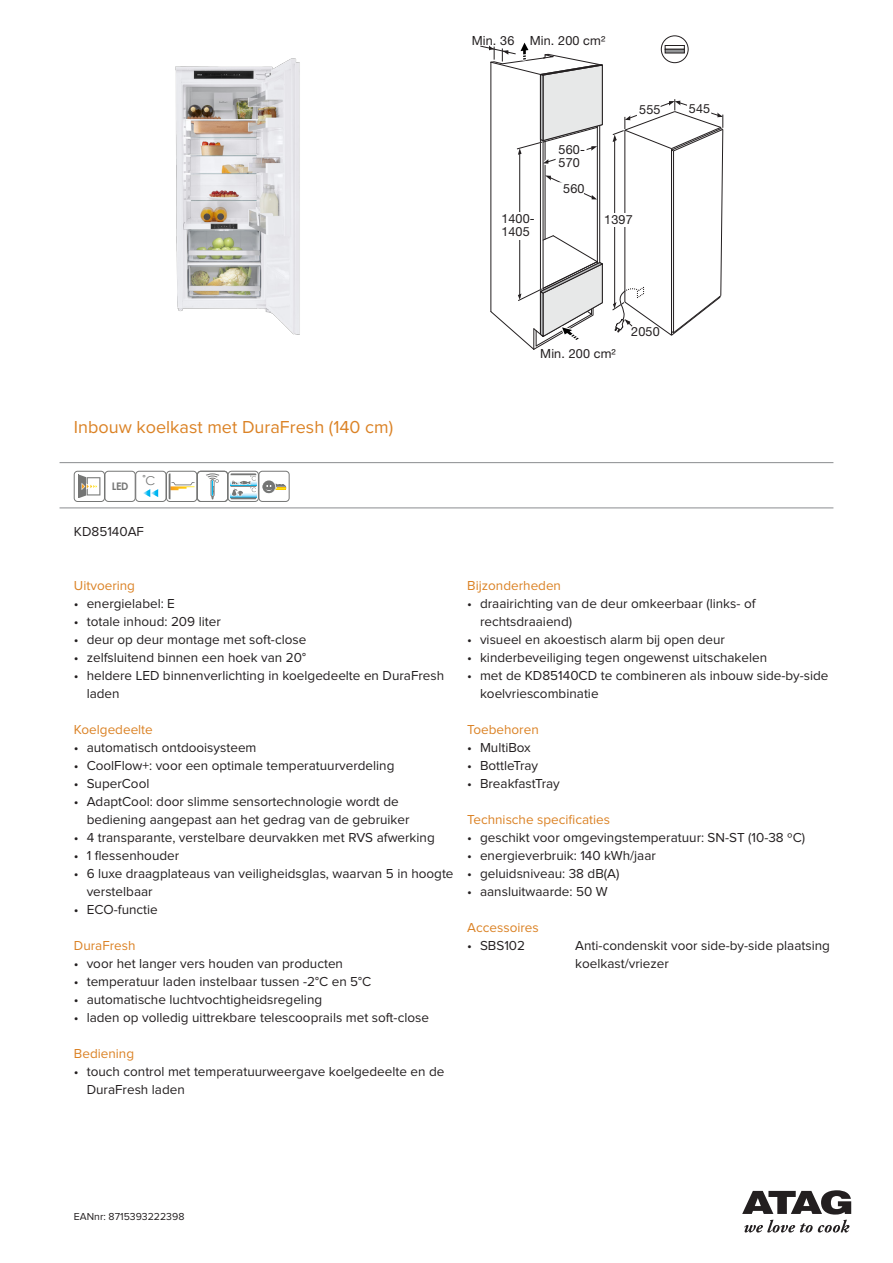
<style>
.page{position:relative;width:893px;height:1263px;background:#fff}
.page>*{position:absolute;margin:0;border:0;box-sizing:border-box;transform-origin:0 0}
.Productnaam{font:18px "Proxima Nova";color:#db8225}
.type_overzicht{font:13.5px/18px "Proxima Nova";color:#231f20}
.producttekst_tussenk{font:13.5px "Proxima Nova";color:#db8225}
.t1{font:12.6px/12.6px "Helvetica Neue LT Std";letter-spacing:.01em;color:#231f20}
.t2{font:12.15px "Century Gothic";color:#757675}
.EANnr{font:10.5px "Proxima Nova";color:#231f20}
.t3{font:700 10.5px "Century Gothic";color:#757675}
</style>
<div class="page">
<hr style="left:60px;top:462px;width:773px;height:1px;background:#8a8c8f">
<hr style="left:60px;top:508px;width:773px;height:1px;background:#8a8c8f">
<svg style="left:744px;top:1220px;width:105px;height:12px"></svg>
<svg style="left:742px;top:1190px;width:109px;height:24px"></svg>
<img style="left:175px;top:58px;width:125px;height:277px">
<div style="left:74px;top:471px;width:31px;height:31px;border:1px solid #757675;border-radius:3px"></div>
<svg style="left:78px;top:475px;width:22px;height:23px"></svg>
<div style="left:105px;top:471px;width:30px;height:31px;border:1px solid #757675;border-radius:3px"></div>
<div style="left:135px;top:471px;width:31px;height:31px;border:1px solid #757675;border-radius:3px"></div>
<svg style="left:143px;top:489px;width:15px;height:8px"></svg>
<div style="left:166px;top:471px;width:31px;height:31px;border:1px solid #757675;border-radius:3px"></div>
<svg style="left:169px;top:473px;width:26px;height:26px"></svg>
<div style="left:197px;top:471px;width:31px;height:31px;border:1px solid #757675;border-radius:3px"></div>
<svg style="left:206px;top:473px;width:14px;height:27px"></svg>
<div style="left:228px;top:471px;width:31px;height:31px;border:1px solid #757675;border-radius:3px"></div>
<svg style="left:231px;top:473px;width:25px;height:26px"></svg>
<div style="left:259px;top:471px;width:30px;height:31px;border:1px solid #757675;border-radius:3px"></div>
<div style="left:264px;top:487px;width:23px;height:3px;border:2px solid #fff"></div>
<div style="left:263px;top:480px;width:13px;height:13px;background:#a2a3a2;border-radius:50%"></div>
<div style="left:263px;top:480px;width:12px;height:13px;background:#757675;border-radius:50%"></div>
<svg style="left:264px;top:480px;width:22px;height:12px"></svg>
<svg style="left:612px;top:99px;width:111px;height:237px"></svg>
<svg style="left:480px;top:42px;width:123px;height:308px"></svg>
<div style="left:509px;top:212px;width:23px;height:27px;background:#fff"></div>
<div style="left:665px;top:45px;width:20px;height:5px;border:1px solid #231f20"></div>
<div style="left:665px;top:49px;width:20px;height:4px;border:1px solid #231f20"></div>
<div style="left:661px;top:36px;width:27px;height:27px;border:1px solid #231f20;border-radius:50%"></div>
<p class="t1" style="left:472px;top:34px;width:44px">Min. 36</p>
<p class="t1" style="left:530px;top:34px;width:77px">Min. 200 cm²</p>
<p class="t1" style="left:559px;top:143px;width:28px">560-<br>570</p>
<p class="t1" style="left:563px;top:182px;width:23px">560</p>
<p class="t1" style="left:639px;top:103px;width:23px">555</p>
<p class="t1" style="left:689px;top:102px;width:23px">545</p>
<p class="t1" style="left:501px;top:212px;width:35px">1400-<br>1405</p>
<p class="t1" style="left:604px;top:213px;width:30px">1397</p>
<p class="t1" style="left:540px;top:347px;width:77px">Min. 200 cm²</p>
<p class="t1" style="left:631px;top:325px;width:30px">2050</p>
<p class="Productnaam" style="left:74px;top:419px;width:321px">Inbouw koelkast met DuraFresh (140 cm)</p>
<p class="t3" style="left:112px;top:478px;width:18px">LED</p>
<p class="t2" style="left:142px;top:472px;width:15px">˚C</p>
<p class="type_overzicht" style="left:74px;top:523px;width:72px">KD85140AF</p>
<p class="producttekst_tussenk" style="left:74px;top:579px;width:63px">Uitvoering</p>
<p class="type_overzicht" style="left:74px;top:595px;width:103px">• energielabel: E</p>
<p class="type_overzicht" style="left:74px;top:613px;width:148px">• totale inhoud: 209 liter</p>
<p class="type_overzicht" style="left:74px;top:631px;width:234px">• deur op deur montage met soft-close</p>
<p class="type_overzicht" style="left:74px;top:649px;width:234px">• zelfsluitend binnen een hoek van 20°</p>
<p class="type_overzicht" style="left:87px;top:667px;width:359px;text-indent:-13px">• heldere LED binnenverlichting in koelgedeelte en DuraFresh laden</p>
<p class="producttekst_tussenk" style="left:74px;top:723px;width:80px">Koelgedeelte</p>
<p class="type_overzicht" style="left:74px;top:739px;width:184px">• automatisch ontdooisysteem</p>
<p class="type_overzicht" style="left:74px;top:757px;width:322px">• CoolFlow+: voor een optimale temperatuurverdeling</p>
<p class="type_overzicht" style="left:74px;top:775px;width:77px">• SuperCool</p>
<p class="type_overzicht" style="left:87px;top:793px;width:324px;text-indent:-13px">• AdaptCool: door slimme sensortechnologie wordt de bediening aangepast aan het gedrag van de gebruiker</p>
<p class="type_overzicht" style="left:74px;top:829px;width:362px">• 4 transparante, verstelbare deurvakken met RVS afwerking</p>
<p class="type_overzicht" style="left:74px;top:847px;width:107px">• 1 flessenhouder</p>
<p class="type_overzicht" style="left:87px;top:865px;width:368px;text-indent:-13px">• 6 luxe draagplateaus van veiligheidsglas, waarvan 5 in hoogte verstelbaar</p>
<p class="type_overzicht" style="left:74px;top:901px;width:85px">• ECO-functie</p>
<p class="producttekst_tussenk" style="left:74px;top:939px;width:63px">DuraFresh</p>
<p class="type_overzicht" style="left:74px;top:955px;width:271px">• voor het langer vers houden van producten</p>
<p class="type_overzicht" style="left:74px;top:973px;width:299px">• temperatuur laden instelbaar tussen -2°C en 5°C</p>
<p class="type_overzicht" style="left:74px;top:991px;width:250px">• automatische luchtvochtigheidsregeling</p>
<p class="type_overzicht" style="left:74px;top:1009px;width:357px">• laden op volledig uittrekbare telescooprails met soft-close</p>
<p class="producttekst_tussenk" style="left:74px;top:1047px;width:62px">Bediening</p>
<p class="type_overzicht" style="left:87px;top:1063px;width:359px;text-indent:-13px">• touch control met temperatuurweergave koelgedeelte en de<br>DuraFresh laden</p>
<p class="producttekst_tussenk" style="left:467px;top:579px;width:95px">Bijzonderheden</p>
<p class="type_overzicht" style="left:480px;top:595px;width:277px;text-indent:-13px">• draairichting van de deur omkeerbaar (links- of rechtsdraaiend)</p>
<p class="type_overzicht" style="left:467px;top:631px;width:259px">• visueel en akoestisch alarm bij open deur</p>
<p class="type_overzicht" style="left:467px;top:649px;width:301px">• kinderbeveiliging tegen ongewenst uitschakelen</p>
<p class="type_overzicht" style="left:480px;top:667px;width:350px;text-indent:-13px">• met de KD85140CD te combineren als inbouw side-by-side koelvriescombinatie</p>
<p class="producttekst_tussenk" style="left:467px;top:723px;width:73px">Toebehoren</p>
<p class="type_overzicht" style="left:467px;top:739px;width:65px">• MultiBox</p>
<p class="type_overzicht" style="left:467px;top:757px;width:72px">• BottleTray</p>
<p class="type_overzicht" style="left:467px;top:775px;width:94px">• BreakfastTray</p>
<p class="producttekst_tussenk" style="left:467px;top:813px;width:144px">Technische specificaties</p>
<p class="type_overzicht" style="left:467px;top:829px;width:339px">• geschikt voor omgevingstemperatuur: SN-ST (10-38 ºC)</p>
<p class="type_overzicht" style="left:467px;top:847px;width:190px">• energieverbruik: 140 kWh/jaar</p>
<p class="type_overzicht" style="left:467px;top:865px;width:154px">• geluidsniveau: 38 dB(A)</p>
<p class="type_overzicht" style="left:467px;top:883px;width:142px">• aansluitwaarde: 50 W</p>
<p class="producttekst_tussenk" style="left:467px;top:921px;width:73px">Accessoires</p>
<p class="type_overzicht" style="left:467px;top:937px;width:59px">• SBS102</p>
<p class="type_overzicht" style="left:575px;top:937px;width:256px">Anti-condenskit voor side-by-side plaatsing koelkast/vriezer</p>
<p class="EANnr" style="left:74px;top:1212px;width:112px">EANnr: 8715393222398</p>
</div>
